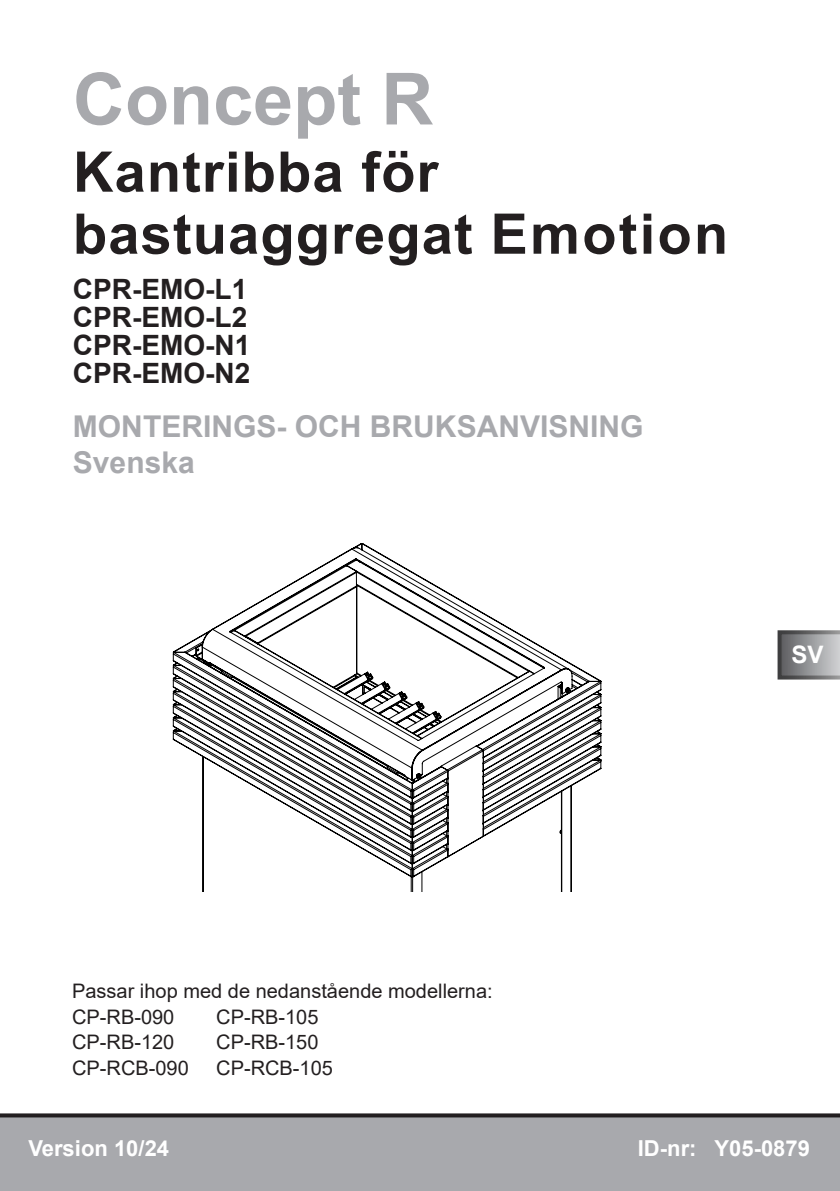
<style>
.page{position:relative;width:840px;height:1191px;background:#fff}
.page>*{position:absolute;margin:0;border:0;box-sizing:border-box;transform-origin:0 0}
.Titel{font:700 72px "Arial";color:#a8a9ad}
.Titel-2{font:700 56px/62px "Arial";letter-spacing:.02em;color:#231f20}
.t1{font:700 30px/36px "Arial";color:#a8a9ad}
.Titel-3{font:700 28px/28px "Arial";color:#231f20;text-align:justify}
.t2{font:700 24px "Arial";color:#fff}
.t3{font:700 22px "Arial";color:#fff}
.t4{font:20px "Arial";color:#231f20}
</style>
<div class="page">
<div style="left:0;top:1117px;width:839px;height:74px;background:#a8a9ad"></div>
<svg style="left:0;top:1113px;width:839px;height:4px;background:#3a3637"></svg>
<svg style="left:777px;top:630px;width:62px;height:49px;background:#8c8c8f"></svg>
<svg style="left:172px;top:543px;width:429px;height:348px"></svg>
<p class="Titel" style="left:73px;top:48px;width:362px">Concept R</p>
<p class="Titel-2" style="left:73px;top:142px;width:656px">Kantribba för bastuaggregat Emotion</p>
<p class="Titel-3" style="left:73px;top:275px;width:176px">CPR-EMO-L1</p>
<p class="Titel-3" style="left:73px;top:303px;width:179px">CPR-EMO-L2<br>CPR-EMO-N1<br>CPR-EMO-N2</p>
<h3 class="t1" style="left:73px;top:409px;width:572px">MONTERINGS- OCH BRUKSANVISNING<br>Svenska</h3>
<p class="t4" style="left:72px;top:977px;width:422px">Passar ihop med de nedanstående modellerna:</p>
<p class="t4" style="left:72px;top:1002px;width:104px">CP-RB-090</p>
<p class="t4" style="left:216px;top:1002px;width:104px">CP-RB-105</p>
<p class="t4" style="left:72px;top:1028px;width:104px">CP-RB-120</p>
<p class="t4" style="left:216px;top:1028px;width:104px">CP-RB-150</p>
<p class="t4" style="left:72px;top:1054px;width:118px">CP-RCB-090</p>
<p class="t4" style="left:216px;top:1054px;width:118px">CP-RCB-105</p>
<p class="t2" style="left:791px;top:638px;width:34px">SV</p>
<p class="t3" style="left:28px;top:1132px;width:142px">Version 10/24</p>
<p class="t3" style="left:637px;top:1132px;width:173px">ID-nr: Y05-0879</p>
</div>
